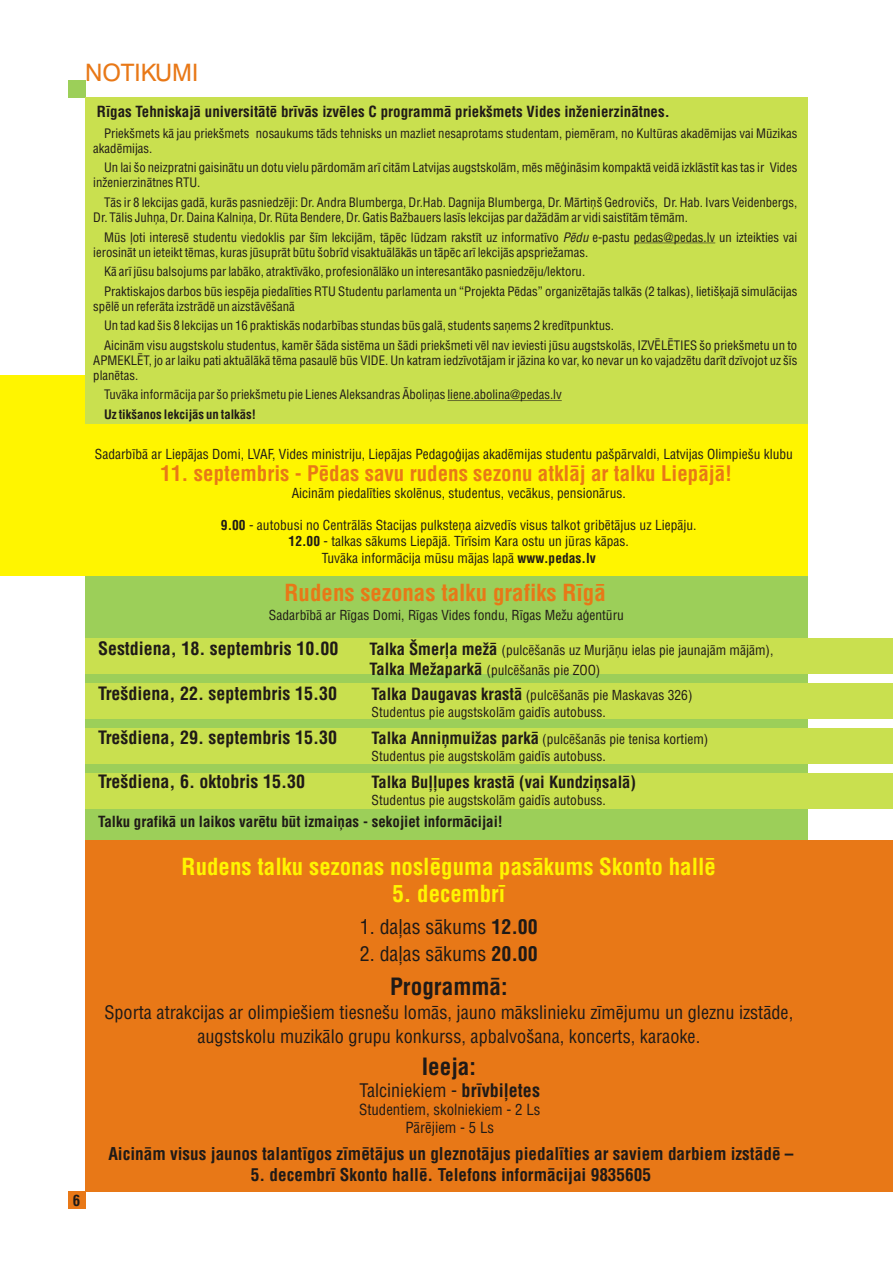
<style>
.page{position:relative;width:894px;height:1277px;background:#fff}
.page>*{position:absolute;margin:0;border:0;box-sizing:border-box;transform-origin:0 0}
.t1{font:24px "Rim Helvetica";color:#e87817}
.t2{font:700 23.25px "Rim Helvetica Condensed";color:#1f1a17}
.t3{font:700 22.95px "Rim Helvetica Condensed";color:#fff500}
.t4{font:700 22.95px "Rim Helvetica Condensed";color:#e87817}
.t5{font:700 21px "Rim Helvetica Condensed";color:#e87817}
.t6{font:19.95px "Rim Helvetica Condensed";color:#1f1a17}
.t7{font:18.3px/24.3px "Rim Helvetica Condensed";color:#1f1a17;text-align:center}
.t8{font:700 18px "Rim Helvetica Condensed";color:#1f1a17}
.t9{font:700 17.25px "Rim Helvetica Condensed";color:#1f1a17}
.t10{font:700 16.5px "Rim Helvetica Condensed";color:#1f1a17}
.t11{font:700 15px "Rim Helvetica Condensed";color:#1f1a17}
.t12{font:15px/17.7px "Rim Helvetica Condensed";color:#1f1a17;text-align:center}
.t13{font:700 15px "Rim Swis 721 Cn BT";color:#1f1a17}
.t14{font:13.5px/16.8px "Rim Helvetica Condensed";color:#1f1a17}
.t15{font:12.75px/15px "Rim Helvetica Condensed";color:#1f1a17}
.t16{font:700 12.75px "Rim Helvetica Condensed";color:#1f1a17}
.s1{font-style:italic}
.s2{font-weight:700}
.s3{font-weight:700;font-size:16.5px}
</style>
<div class="page">
<div style="left:85px;top:840px;width:808px;height:352px;background:#e87817"></div>
<div style="left:85px;top:499px;width:723px;height:341px;background:#9ccf59"></div>
<div style="left:0;top:375px;width:808px;height:201px;background:#fff500"></div>
<div style="left:68px;top:81px;width:17px;height:17px;background:#9ccf59"></div>
<div style="left:85px;top:638px;width:808px;height:36px;background:#c9e04f"></div>
<div style="left:85px;top:683px;width:808px;height:36px;background:#c9e04f"></div>
<div style="left:85px;top:728px;width:808px;height:35px;background:#c9e04f"></div>
<div style="left:85px;top:772px;width:808px;height:36px;background:#c9e04f"></div>
<div style="left:85px;top:97px;width:723px;height:327px;background:#c9e04f"></div>
<div style="left:68px;top:1192px;width:17px;height:17px;background:#e87817"></div>
<hr style="left:634px;top:243px;width:81px;height:1px;background:#1f1a17">
<hr style="left:447px;top:400px;width:115px;height:1px;background:#1f1a17">
<h1 class="t1" style="left:85px;top:63px;width:115px">NOTIKUMI</h1>
<p class="t11" style="left:97px;top:105px;width:574px">Rîgas Tehniskajâ universitâtç brîvâs izvçles C programmâ priekðmets Vides inþenierzinâtnes.</p>
<p class="t15" style="left:93px;top:126px;width:706px;text-indent:11px">Priekðmets kâ jau priekðmets nosaukums tâds tehnisks un mazliet nesaprotams studentam, piemçram, no Kultûras akadçmijas vai Mûzikas akadçmijas.</p>
<p class="t15" style="left:93px;top:161px;width:706px;text-indent:11px">Un lai ðo neizpratni gaisinâtu un dotu vielu pârdomâm arî citâm Latvijas augstskolâm, mçs mçìinâsim kompaktâ veidâ izklâstît kas tas ir Vides inþenierzinâtnes RTU.</p>
<p class="t15" style="left:93px;top:196px;width:706px;text-indent:11px">Tâs ir 8 lekcijas gadâ, kurâs pasniedzçji: Dr. Andra Blumberga, Dr.Hab. Dagnija Blumberga, Dr. Mârtiòð Gedroviès, Dr. Hab. Ivars Veidenbergs,<br>Dr. Tâlis Juhòa, Dr. Daina Kalniòa, Dr. Rûta Bendere, Dr. Gatis Baþbauers lasîs lekcijas par daþâdâm ar vidi saistîtâm tçmâm.</p>
<p class="t15" style="left:93px;top:230px;width:706px;text-indent:11px">Mûs ïoti interesç studentu viedoklis par ðîm lekcijâm, tâpçc lûdzam rakstît uz informatîvo <span class="s1">Pçdu</span> e-pastu pedas@pedas.lv un izteikties vai ierosinât un ieteikt tçmas, kuras jûsuprât bûtu ðobrîd visaktuâlâkâs un tâpçc arî lekcijâs apsprieþamas.</p>
<p class="t15" style="left:104px;top:262px;width:695px;line-height:19.5px">Kâ arî jûsu balsojums par labâko, atraktîvâko, profesionâlâko un interesantâko pasniedzçju/lektoru.<br>Praktiskajos darbos bûs iespçja piedalîties RTU Studentu parlamenta un “Projekta Pçdas” organizçtajâs talkâs (2 talkas), lietiðíajâ simulâcijas</p>
<p class="t15" style="left:104px;top:297px;width:695px;line-height:19.5px;text-indent:-11px">spçlç un referâta izstrâdç un aizstâvçðanâ<br>Un tad kad ðis 8 lekcijas un 16 praktiskâs nodarbîbas stundas bûs galâ, students saòems 2 kredîtpunktus.<br>Aicinâm visu augstskolu studentus, kamçr ðâda sistçma un ðâdi priekðmeti vçl nav ieviesti jûsu augstskolâs, IZVÇLÇTIES ðo priekðmetu un to</p>
<p class="t15" style="left:93px;top:353px;width:706px">APMEKLÇT, jo ar laiku pati aktuâlâkâ tçma pasaulç bûs VIDE. Un katram iedzîvotâjam ir jâzina ko var, ko nevar un ko vajadzçtu darît dzîvojot uz ðîs plançtas.</p>
<p class="t15" style="left:104px;top:388px;width:459px">Tuvâka informâcija par ðo priekðmetu pie Lienes Aleksandras Âboliòas liene.abolina@pedas.lv</p>
<p class="t16" style="left:104px;top:408px;width:154px">Uz tikðanos lekcijâs un talkâs!</p>
<p class="t14" style="left:95px;top:447px;width:700px">Sadarbîbâ ar Liepâjas Domi, LVAF, Vides ministriju, Liepâjas Pedagoìijas akadçmijas studentu paðpârvaldi, Latvijas Olimpieðu klubu</p>
<p class="t14" style="left:292px;top:486px;width:335px">Aicinâm piedalîties skolçnus, studentus, vecâkus, pensionârus.</p>
<p class="t14" style="left:221px;top:518px;width:477px;line-height:16.2px;text-align:center"><span class="s2">9.00</span> - autobusi no Centrâlâs Stacijas pulksteòa aizvedîs visus talkot gribçtâjus uz Liepâju.<br><span class="s2">12.00</span> - talkas sâkums Liepâjâ. Tîrîsim Kara ostu un jûras kâpas.<br>Tuvâka informâcija mûsu mâjas lapâ <span class="s2">www.pedas.lv</span></p>
<h3 class="t5" style="left:161px;top:464px;width:573px">11. septembris - Pçdas savu rudens sezonu atklâj ar talku Liepâjâ!</h3>
<h3 class="t4" style="left:285px;top:582px;width:323px">Rudens sezonas talku grafiks Rîgâ</h3>
<p class="t14" style="left:269px;top:607px;width:357px">Sadarbîbâ ar Rîgas Domi, Rîgas Vides fondu, Rîgas Meþu aìentûru</p>
<h3 class="t8" style="left:98px;top:640px;width:242px">Sestdiena, 18. septembris 10.00</h3>
<p class="t14" style="left:370px;top:641px;width:405px;line-height:19.8px"><span class="s3">Talka Ðmerïa meþâ</span> (pulcçðanâs uz Murjâòu ielas pie jaunajâm mâjâm),<br><span class="s3">Talka Meþaparkâ</span> (pulcçðanâs pie ZOO)</p>
<h3 class="t8" style="left:98px;top:685px;width:241px">Treðdiena, 22. septembris 15.30</h3>
<p class="t14" style="left:372px;top:687px;width:322px"><span class="s3">Talka Daugavas krastâ</span> (pulcçðanâs pie Maskavas 326)<br>Studentus pie augstskolâm gaidîs autobuss.</p>
<h3 class="t8" style="left:98px;top:729px;width:241px">Treðdiena, 29. septembris 15.30</h3>
<p class="t14" style="left:372px;top:732px;width:338px"><span class="s3">Talka Anniòmuiþas parkâ</span> (pulcçðanâs pie tenisa kortiem)<br>Studentus pie augstskolâm gaidîs autobuss.</p>
<h3 class="t8" style="left:98px;top:773px;width:209px">Treðdiena, 6. oktobris 15.30</h3>
<p class="t10" style="left:372px;top:774px;width:266px">Talka Buïïupes krastâ (vai Kundziòsalâ)</p>
<p class="t14" style="left:372px;top:792px;width:236px">Studentus pie augstskolâm gaidîs autobuss.</p>
<p class="t11" style="left:98px;top:814px;width:406px">Talku grafikâ un laikos varçtu bût izmaiòas - sekojiet informâcijai!</p>
<h3 class="t3" style="left:182px;top:856px;width:536px">Rudens talku sezonas noslçguma pasâkums Skonto hallç</h3>
<h3 class="t3" style="left:392px;top:884px;width:114px">5. decembrî</h3>
<h3 class="t6" style="left:360px;top:918px;width:180px">1. daïas sâkums <span class="s2">12.00</span></h3>
<h3 class="t6" style="left:360px;top:944px;width:180px">2. daïas sâkums <span class="s2">20.00</span></h3>
<h2 class="t2" style="left:390px;top:976px;width:119px">Programmâ:</h2>
<h3 class="t7" style="left:104px;top:1001px;width:690px">Sporta atrakcijas ar olimpieðiem tiesneðu lomâs, jauno mâkslinieku zîmçjumu un gleznu izstâde, augstskolu muzikâlo grupu konkurss, apbalvoðana, koncerts, karaoke.</h3>
<h2 class="t2" style="left:422px;top:1056px;width:56px">Ieeja:</h2>
<h3 class="t7" style="left:359px;top:1078px;width:182px">Talciniekiem - <span class="s2">brîvbiïetes</span></h3>
<p class="t12" style="left:359px;top:1101px;width:183px">Studentiem, skolniekiem - 2 Ls<br>Pârçjiem - 5 Ls</p>
<p class="t13" style="left:73px;top:1194px;width:9px">6</p>
<h3 class="t9" style="left:108px;top:1146px;width:687px">Aicinâm visus jaunos talantîgos zîmçtâjus un gleznotâjus piedalîties ar saviem darbiem izstâdç –</h3>
<h3 class="t9" style="left:251px;top:1167px;width:402px">5. decembrî Skonto hallç. Telefons informâcijai 9835605</h3>
</div>
